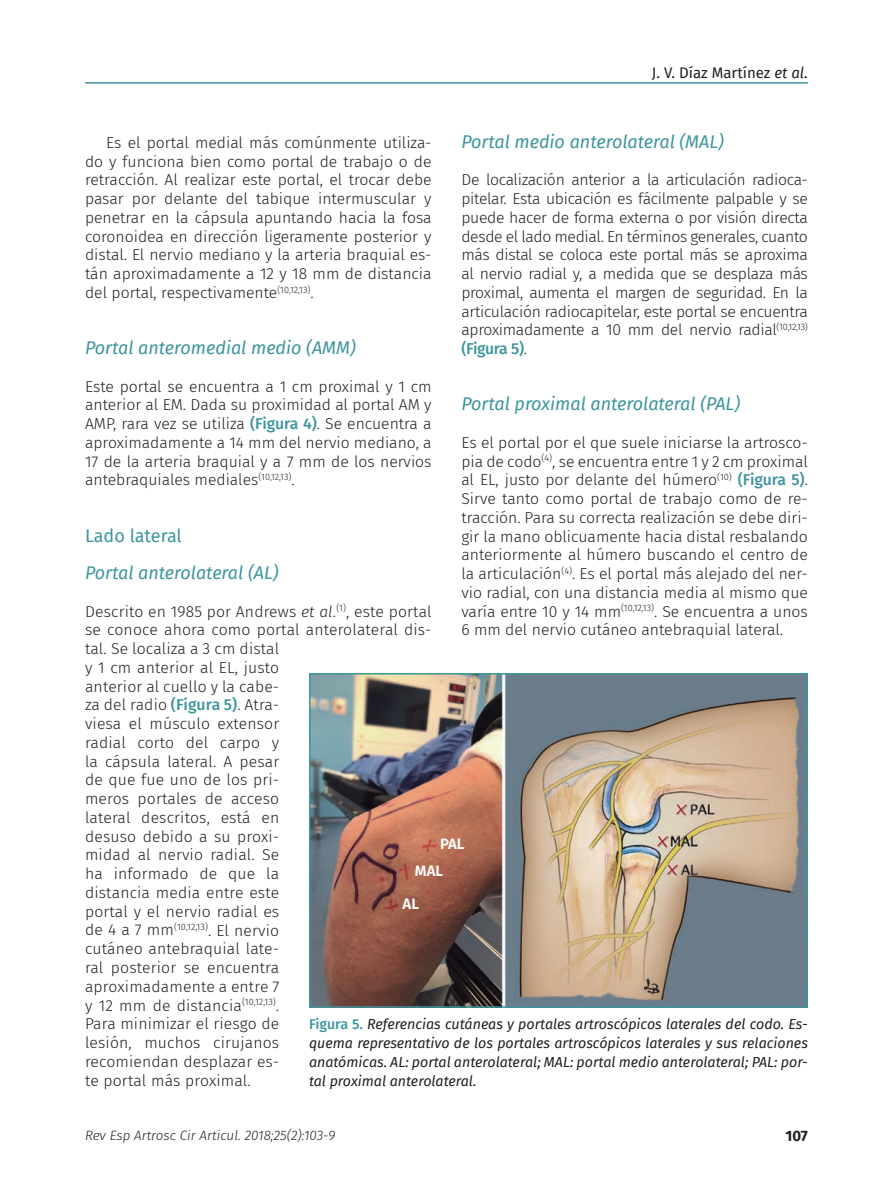
<style>
.page{position:relative;width:893px;height:1191px;background:#fff}
.page>*{position:absolute;margin:0;border:0;box-sizing:border-box;transform-origin:0 0}
.t1{font:italic 18px "Fira Sans";color:#3d959e}
.t2{font:18px "Fira Sans";letter-spacing:-.005em;color:#3d959e}
.t3{font:300 15.75px/18.8px "Fira Sans";letter-spacing:.01em;color:#231f20;text-align:justify}
.t4{font:15px "Fira Sans";color:#231f20}
.t5{font:600 15px/27px "Fira Sans";color:#fff}
.t6{font:700 15px "Fira Sans";color:#231f20}
.t7{font:italic 14.25px/18.8px "Fira Sans";color:#231f20;text-align:justify}
.t8{font:italic 300 13.5px "Fira Sans";color:#231f20}
.s1{font-style:italic}
.s2{font-weight:500;color:#3d959e}
.s3{font-weight:500;font-style:normal;color:#3d959e}
</style>
<div class="page">
<hr style="left:85px;top:82px;width:723px;height:2px;background:#3d959e">
<img style="left:312px;top:676px;width:493px;height:328px">
<div style="left:309px;top:673px;width:499px;height:334px;border:2px solid #3d959e"></div>
<p class="t4" style="left:652px;top:61px;width:158px">J. V. Díaz Martínez <span class="s1">et al.</span></p>
<p class="t1" style="left:461px;top:128px;width:264px">Portal medio anterolateral (MAL)</p>
<p class="t3" style="left:461px;top:170px;width:348px">De localización anterior a la articulación radioca&shy;pitelar. Esta ubicación es fácilmente palpable y se puede hacer de forma externa o por visión directa desde el lado medial. En términos generales, cuanto más distal se coloca este portal más se aproxima al nervio radial y, a medida que se desplaza más proximal, aumenta el margen de seguridad. En la articulación radiocapitelar, este portal se encuentra aproximadamente a 10 mm del nervio radial<sup>(10,12,13) </sup><span class="s2">(Figura 5)</span>.</p>
<p class="t1" style="left:461px;top:391px;width:280px">Portal proximal anterolateral (PAL)</p>
<p class="t3" style="left:461px;top:433px;width:348px">Es el portal por el que suele iniciarse la artrosco&shy;pia de codo<sup>(4)</sup>, se encuentra entre 1 y 2 cm proximal al EL, justo por delante del húmero<sup>(10)</sup> <span class="s2">(Figura 5)</span>.<br>Sirve tanto como portal de trabajo como de re&shy;tracción. Para su correcta realización se debe diri&shy;gir la mano oblicuamente hacia distal resbalando anteriormente al húmero buscando el centro de la articulación<sup>(4)</sup>. Es el portal más alejado del ner&shy;vio radial, con una distancia media al mismo que varía entre 10 y 14 mm<sup>(10,12,13)</sup>. Se encuentra a unos 6 mm del nervio cutáneo antebraquial lateral.</p>
<p class="t3" style="left:85px;top:133px;width:348px;text-indent:21px">Es el portal medial más comúnmente utiliza&shy;do y funciona bien como portal de trabajo o de retracción. Al realizar este portal, el trocar debe pasar por delante del tabique intermuscular y penetrar en la cápsula apuntando hacia la fosa coronoidea en dirección ligeramente posterior y distal. El nervio mediano y la arteria braquial es&shy;tán aproximadamente a 12 y 18 mm de distancia del portal, respectivamente<sup>(10,12,13)</sup>.</p>
<p class="t1" style="left:85px;top:334px;width:272px">Portal anteromedial medio (AMM)</p>
<p class="t3" style="left:85px;top:377px;width:348px">Este portal se encuentra a 1 cm proximal y 1 cm anterior al EM. Dada su proximidad al portal AM y AMP, rara vez se utiliza <span class="s2">(Figura 4)</span>. Se encuentra a aproximadamente a 14 mm del nervio mediano, a 17 de la arteria braquial y a 7 mm de los nervios antebraquiales mediales<sup>(10,12,13)</sup>.</p>
<p class="t2" style="left:85px;top:522px;width:98px">Lado lateral</p>
<p class="t1" style="left:85px;top:559px;width:195px">Portal anterolateral (AL)</p>
<p class="t3" style="left:85px;top:602px;width:348px;text-align:left">Descrito en 1985 por Andrews <span class="s1">et al</span>.<sup>(1)</sup>, este portal se conoce ahora como portal anterolateral dis&shy;tal. Se localiza a 3 cm distal<br>y 1 cm anterior al EL, justo<br>anterior al cuello y la cabe-<br>za del radio <span class="s2">(Figura 5)</span>. Atra-<br>viesa el músculo extensor<br>radial corto del carpo y<br>la cápsula lateral. A pesar<br>de que fue uno de los pri-<br>meros portales de acceso<br>lateral descritos, está en<br>desuso debido a su proxi-<br>midad al nervio radial. Se<br>ha informado de que la<br>distancia media entre este<br>portal y el nervio radial es<br>de 4 a 7 mm<sup>(10,12,13)</sup>. El nervio<br>cutáneo antebraquial late-<br>ral posterior se encuentra<br>aproximadamente a entre 7<br>y 12 mm de distancia<sup>(10,12,13)</sup>.<br>Para minimizar el riesgo de<br>lesión, muchos cirujanos<br>recomiendan desplazar es-<br>te portal más proximal.</p>
<p class="t5" style="left:415px;top:829px;width:51px;text-indent:25px">PAL<br>MAL</p>
<p class="t5" style="left:403px;top:889px;width:18px">AL</p>
<p class="t7" style="left:309px;top:1014px;width:500px"><span class="s3">Figura 5.</span> Referencias cutáneas y portales artroscópicos laterales del codo. Es&shy;quema representativo de los portales artroscópicos laterales y sus relaciones anatómicas. AL: portal anterolateral; MAL: portal medio anterolateral; PAL: por&shy;tal proximal anterolateral.</p>
<p class="t8" style="left:85px;top:1125px;width:252px">Rev Esp Artrosc Cir Articul. 2018;25(2):103-9</p>
<p class="t6" style="left:785px;top:1123px;width:24px">107</p>
</div>
